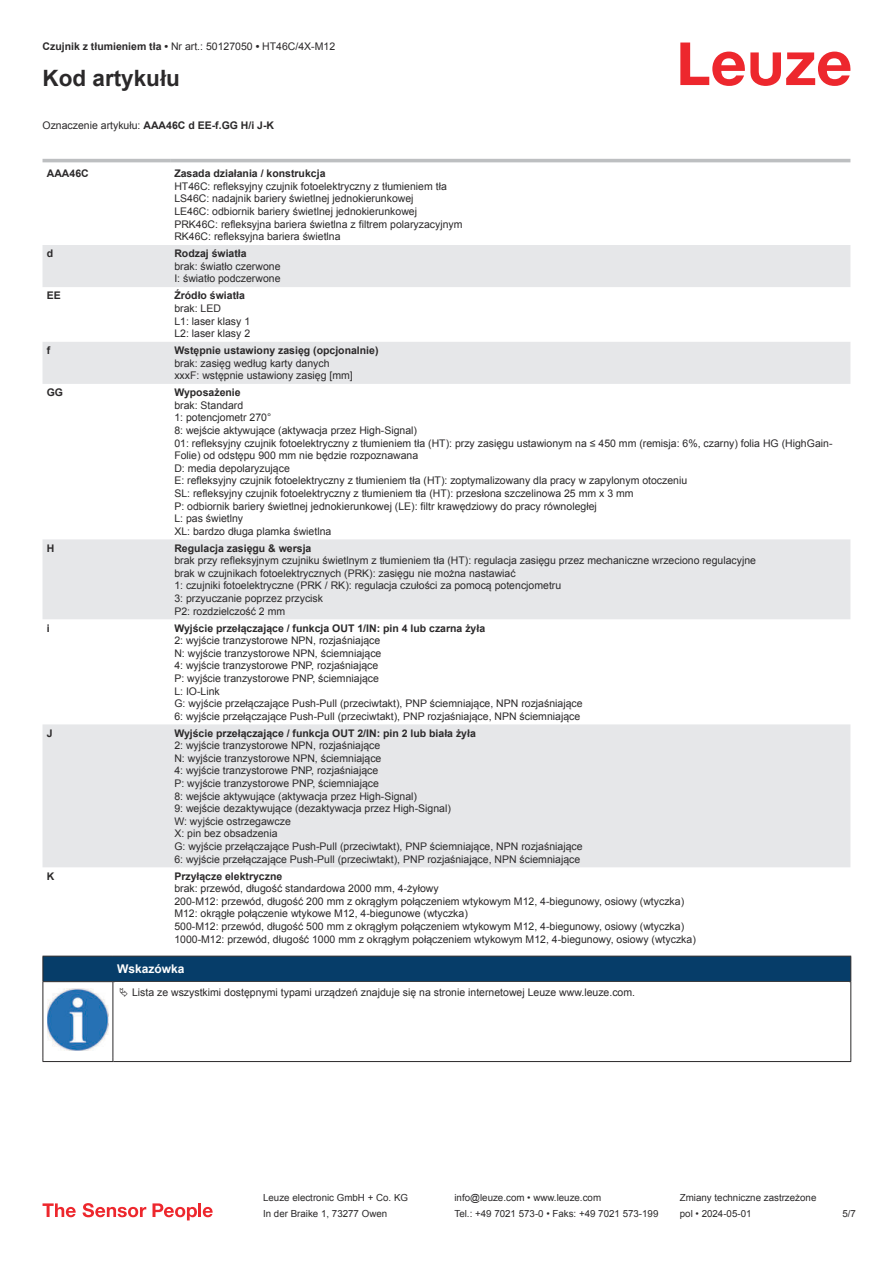
<style>
.page{position:relative;width:893px;height:1263px;background:#fff}
.page>*{position:absolute;margin:0;border:0;box-sizing:border-box;transform-origin:0 0}
.t1{font:700 22.5px "Arial";color:#2b292a}
.t2{font:700 12px "Arial";color:#fff}
.t3{font:10.5px/12.6px "Arial";color:#2b292a}
.t4{font:700 10.5px "Arial";color:#2b292a}
.t5{font:9.75px "Arial";color:#2b292a}
.s1{font-weight:700}
.s2{font-weight:400}
</style>
<div class="page">
<svg style="left:680px;top:43px;width:170px;height:43px"></svg>
<svg style="left:43px;top:245px;width:807px;height:622px"></svg>
<hr style="left:43px;top:159px;width:127px;height:3px;background:#bdbfc1">
<hr style="left:170px;top:159px;width:680px;height:3px;background:#bdbfc1">
<svg style="left:43px;top:1203px;width:33px;height:14px"></svg>
<svg style="left:83px;top:1203px;width:63px;height:14px"></svg>
<svg style="left:153px;top:1203px;width:44px;height:17px"></svg>
<hr style="left:198px;top:1203px;width:3px;height:14px;background:#ed272d">
<svg style="left:203px;top:1207px;width:10px;height:10px"></svg>
<div style="left:43px;top:956px;width:808px;height:26px;background:#063d69"></div>
<hr style="left:113px;top:981px;width:738px;height:1px;background:#2b292a">
<hr style="left:43px;top:982px;width:1px;height:75px;background:#2b292a">
<hr style="left:113px;top:982px;width:1px;height:75px;background:#2b292a">
<hr style="left:850px;top:982px;width:1px;height:75px;background:#2b292a">
<hr style="left:43px;top:1061px;width:70px;height:1px;background:#2b292a">
<hr style="left:113px;top:1061px;width:738px;height:1px;background:#2b292a">
<img style="left:47px;top:988px;width:61px;height:63px">
<p class="t3" style="left:43px;top:41px;width:294px"><span class="s1">Czujnik z tłumieniem tła •</span> Nr art.: 50127050 <span class="s1">•</span> HT46C/4X-M12</p>
<h1 class="t1" style="left:43px;top:63px;width:139px">Kod artykułu</h1>
<p class="t4" style="left:43px;top:117px;width:233px"><span class="s2">Oznaczenie artykułu:</span> AAA46C d EE-f.GG H/i J-K</p>
<p class="t4" style="left:47px;top:166px;width:43px">AAA46C</p>
<p class="t4" style="left:174px;top:166px;width:153px">Zasada działania / konstrukcja</p>
<p class="t3" style="left:174px;top:180px;width:290px">HT46C: refleksyjny czujnik fotoelektryczny z tłumieniem tła LS46C: nadajnik bariery świetlnej jednokierunkowej<br>LE46C: odbiornik bariery świetlnej jednokierunkowej PRK46C: refleksyjna bariera świetlna z filtrem polaryzacyjnym RK46C: refleksyjna bariera świetlna</p>
<p class="t4" style="left:47px;top:250px;width:8px">d</p>
<p class="t4" style="left:174px;top:246px;width:74px">Rodzaj światła</p>
<p class="t3" style="left:174px;top:260px;width:108px">brak: światło czerwone<br>I: światło podczerwone</p>
<p class="t4" style="left:47px;top:292px;width:16px">EE</p>
<p class="t4" style="left:174px;top:288px;width:72px">Źródło światła</p>
<p class="t3" style="left:174px;top:303px;width:77px">brak: LED<br>L1: laser klasy 1<br>L2: laser klasy 2</p>
<p class="t4" style="left:47px;top:343px;width:5px">f</p>
<p class="t4" style="left:174px;top:343px;width:206px">Wstępnie ustawiony zasięg (opcjonalnie)</p>
<p class="t3" style="left:174px;top:356px;width:180px">brak: zasięg według karty danych xxxF: wstępnie ustawiony zasięg [mm]</p>
<p class="t4" style="left:47px;top:388px;width:18px">GG</p>
<p class="t4" style="left:174px;top:385px;width:68px">Wyposażenie</p>
<p class="t3" style="left:174px;top:399px;width:660px">brak: Standard<br>1: potencjometr 270°<br>8: wejście aktywujące (aktywacja przez High-Signal)<br>01: refleksyjny czujnik fotoelektryczny z tłumieniem tła (HT): przy zasięgu ustawionym na ≤ 450 mm (remisja: 6%, czarny) folia HG (HighGain-Folie) od odstępu 900 mm nie będzie rozpoznawana<br>D: media depolaryzujące<br>E: refleksyjny czujnik fotoelektryczny z tłumieniem tła (HT): zoptymalizowany dla pracy w zapylonym otoczeniu<br>SL: refleksyjny czujnik fotoelektryczny z tłumieniem tła (HT): przesłona szczelinowa 25 mm x 3 mm<br>P: odbiornik bariery świetlnej jednokierunkowej (LE): filtr krawędziowy do pracy równoległej<br>L: pas świetlny<br>XL: bardzo długa plamka świetlna</p>
<p class="t4" style="left:47px;top:540px;width:9px">H</p>
<p class="t4" style="left:174px;top:540px;width:139px">Regulacja zasięgu &amp; wersja</p>
<p class="t3" style="left:174px;top:554px;width:583px">brak przy refleksyjnym czujniku świetlnym z tłumieniem tła (HT): regulacja zasięgu przez mechaniczne wrzeciono regulacyjne brak w czujnikach fotoelektrycznych (PRK): zasięgu nie można nastawiać<br>1: czujniki fotoelektryczne (PRK / RK): regulacja czułości za pomocą potencjometru<br>3: przyuczanie poprzez przycisk<br>P2: rozdzielczość 2 mm</p>
<p class="t4" style="left:47px;top:624px;width:4px">i</p>
<p class="t4" style="left:174px;top:620px;width:312px">Wyjście przełączające / funkcja OUT 1/IN: pin 4 lub czarna żyła</p>
<p class="t3" style="left:174px;top:634px;width:410px">2: wyjście tranzystorowe NPN, rozjaśniające<br>N: wyjście tranzystorowe NPN, ściemniające<br>4: wyjście tranzystorowe PNP, rozjaśniające<br>P: wyjście tranzystorowe PNP, ściemniające<br>L: IO-Link<br>G: wyjście przełączające Push-Pull (przeciwtakt), PNP ściemniające, NPN rozjaśniające 6: wyjście przełączające Push-Pull (przeciwtakt), PNP rozjaśniające, NPN ściemniające</p>
<p class="t4" style="left:47px;top:725px;width:7px">J</p>
<p class="t4" style="left:174px;top:725px;width:303px">Wyjście przełączające / funkcja OUT 2/IN: pin 2 lub biała żyła</p>
<p class="t3" style="left:174px;top:739px;width:410px">2: wyjście tranzystorowe NPN, rozjaśniające<br>N: wyjście tranzystorowe NPN, ściemniające<br>4: wyjście tranzystorowe PNP, rozjaśniające<br>P: wyjście tranzystorowe PNP, ściemniające<br>8: wejście aktywujące (aktywacja przez High-Signal)<br>9: wejście dezaktywujące (dezaktywacja przez High-Signal)<br>W: wyjście ostrzegawcze<br>X: pin bez obsadzenia<br>G: wyjście przełączające Push-Pull (przeciwtakt), PNP ściemniające, NPN rozjaśniające 6: wyjście przełączające Push-Pull (przeciwtakt), PNP rozjaśniające, NPN ściemniające</p>
<p class="t4" style="left:47px;top:872px;width:9px">K</p>
<p class="t4" style="left:174px;top:868px;width:109px">Przyłącze elektryczne</p>
<p class="t3" style="left:174px;top:882px;width:523px">brak: przewód, długość standardowa 2000 mm, 4-żyłowy<br>200-M12: przewód, długość 200 mm z okrągłym połączeniem wtykowym M12, 4-biegunowy, osiowy (wtyczka)<br>M12: okrągłe połączenie wtykowe M12, 4-biegunowe (wtyczka)<br>500-M12: przewód, długość 500 mm z okrągłym połączeniem wtykowym M12, 4-biegunowy, osiowy (wtyczka)<br>1000-M12: przewód, długość 1000 mm z okrągłym połączeniem wtykowym M12, 4-biegunowy, osiowy (wtyczka)</p>
<p class="t2" style="left:117px;top:960px;width:69px">Wskazówka</p>
<p class="t3" style="left:132px;top:986px;width:505px">Lista ze wszystkimi dostępnymi typami urządzeń znajduje się na stronie internetowej Leuze www.leuze.com.</p>
<p class="t5" style="left:263px;top:1191px;width:146px">Leuze electronic GmbH + Co. KG</p>
<p class="t5" style="left:454px;top:1191px;width:148px">info@leuze.com • www.leuze.com</p>
<p class="t5" style="left:680px;top:1191px;width:138px">Zmiany techniczne zastrzeżone</p>
<p class="t5" style="left:263px;top:1210px;width:126px">In der Braike 1, 73277 Owen</p>
<p class="t5" style="left:454px;top:1207px;width:205px">Tel.: +49 7021 573-0 • Faks: +49 7021 573-199</p>
<p class="t5" style="left:680px;top:1207px;width:73px">pol • 2024-05-01</p>
<p class="t5" style="left:842px;top:1210px;width:15px">5 /7</p>
</div>
